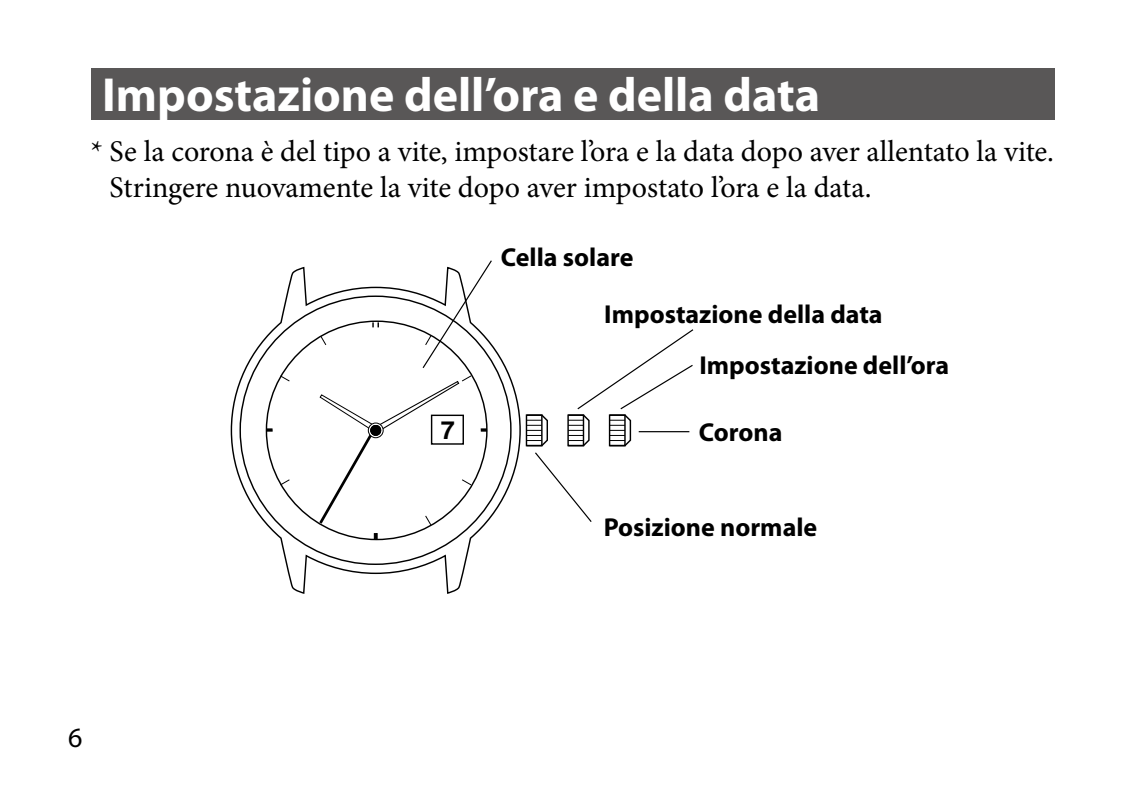
<style>
.page{position:relative;width:1134px;height:794px;background:#fff}
.page>*{position:absolute;margin:0;border:0;box-sizing:border-box;transform-origin:0 0}
.t1{font:700 48px "Myriad Pro";color:#fff}
.t2{font:30px/36px "Minion Pro";color:#000}
.t3{font:28px "Myriad Pro";color:#000}
.t4{font:700 26px "Myriad Pro";color:#000}
.t5{font:700 25.2px "Helvetica";color:#000}
</style>
<div class="page">
<div style="left:91px;top:68px;width:963px;height:51px;background:#595757"></div>
<svg style="left:230px;top:266px;width:291px;height:328px"></svg>
<svg style="left:266px;top:428px;width:7px;height:3px"></svg>
<svg style="left:481px;top:428px;width:6px;height:3px"></svg>
<svg style="left:374px;top:533px;width:4px;height:6px"></svg>
<svg style="left:372px;top:322px;width:7px;height:5px"></svg>
<svg style="left:279px;top:478px;width:12px;height:8px"></svg>
<svg style="left:279px;top:375px;width:12px;height:7px"></svg>
<svg style="left:319px;top:335px;width:8px;height:11px"></svg>
<svg style="left:317px;top:375px;width:155px;height:151px"></svg>
<div style="left:431px;top:414px;width:33px;height:31px;border:1px solid #000"></div>
<svg style="left:525px;top:329px;width:169px;height:193px"></svg>
<svg style="left:421px;top:260px;width:72px;height:109px"></svg>
<h1 class="t1" style="left:102px;top:63px;width:719px">Impostazione dell’ora e della data</h1>
<p class="t2" style="left:110px;top:133px;width:946px;text-indent:-19px">* Se la corona è del tipo a vite, impostare l’ora e la data dopo aver allentato la vite.<br>Stringere nuovamente la vite dopo aver impostato l’ora e la data.</p>
<p class="t4" style="left:501px;top:240px;width:134px">Cella solare</p>
<p class="t4" style="left:604px;top:297px;width:280px">Impostazione della data</p>
<p class="t5" style="left:441px;top:415px;width:16px">7</p>
<p class="t4" style="left:699px;top:348px;width:251px">Impostazione dell’ora</p>
<p class="t4" style="left:699px;top:415px;width:85px">Corona</p>
<p class="t4" style="left:604px;top:510px;width:215px">Posizione normale</p>
<p class="t3" style="left:68px;top:720px;width:16px">6</p>
</div>
